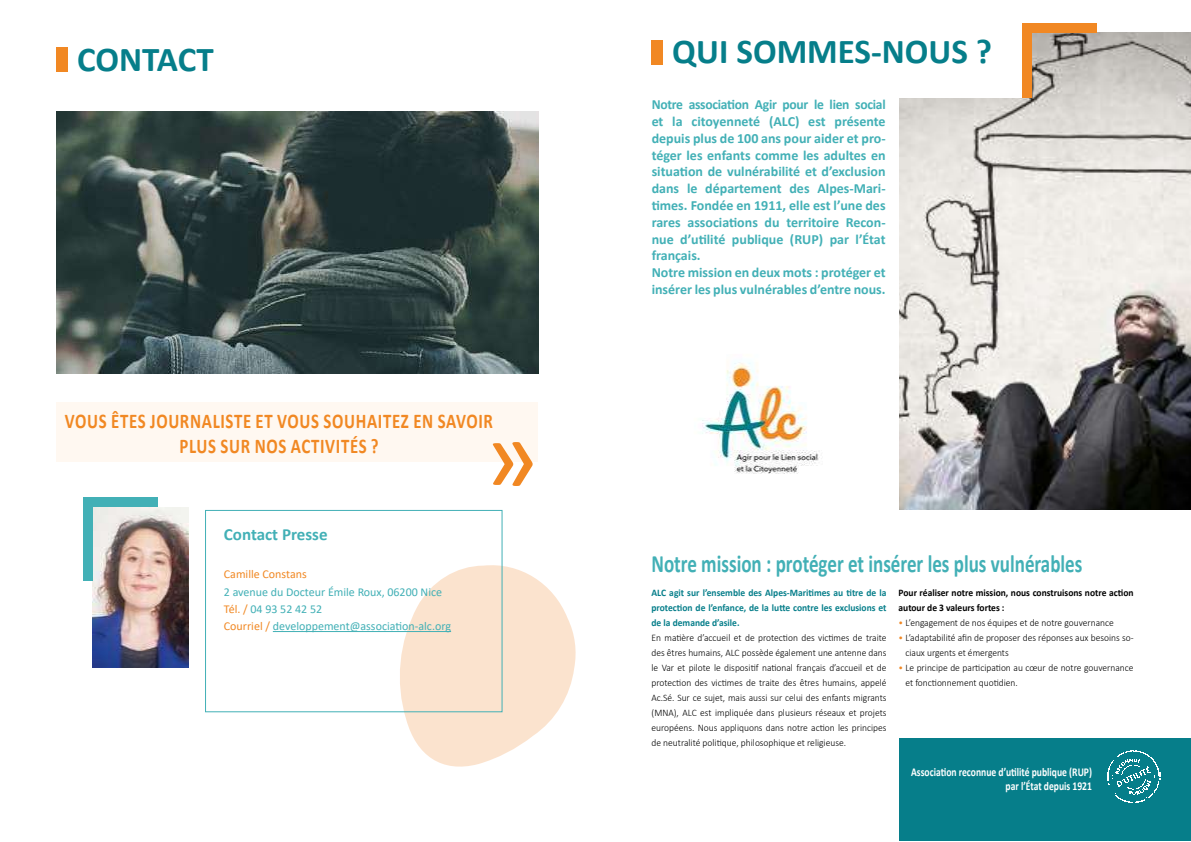
<style>
.page{position:relative;width:1191px;height:842px;background:#fff}
.page>*{position:absolute;margin:0;border:0;box-sizing:border-box;transform-origin:0 0}
.t1{font:107.5px "Calibri";color:#f18823}
.t2{font:700 35px "Calibri";color:#067e8a}
.t3{font:700 25px "Calibri";color:#42b0b6;scale:.76 1}
.t4{font:700 21px/25px "Calibri";letter-spacing:.04em;color:#f18823;text-align:center;scale:.8 1}
.t5{font:700 17px "Calibri";color:#42b0b6}
.t6{font:700 14px/16.8px "Calibri";color:#42b0b6}
.t7{font:12px/17.2px "Calibri";color:#42b0b6}
.t8{font:700 12px/14px "Calibri";color:#fff;text-align:right;scale:.8 1}
.t9{font:12px "Calibri";color:#f18823}
.t10{font:300 10px/15px "Calibri";color:#000;scale:.95 1}
.t11{font:700 10px/15px "Calibri";color:#067e8a;text-align:justify;scale:.95 1}
.t12{font:700 10px/15px "Calibri";color:#000;scale:.95 1}
.s1{color:#f18823}
</style>
<div class="page">
<div style="left:898px;top:738px;width:292px;height:102px;background:#067e8a"></div>
<img style="left:1107px;top:750px;width:53px;height:53px">
<img style="left:899px;top:33px;width:292px;height:477px">
<div style="left:606px;top:8px;width:425px;height:89px;background:#fff"></div>
<div style="left:651px;top:40px;width:12px;height:25px;background:#f18823"></div>
<img style="left:702px;top:362px;width:118px;height:112px">
<div style="left:1022px;top:23px;width:10px;height:74px;background:#f18823"></div>
<div style="left:1022px;top:23px;width:75px;height:10px;background:#f18823"></div>
<svg style="left:395px;top:562px;width:181px;height:205px"></svg>
<div style="left:57px;top:402px;width:481px;height:60px;background:#fff8f1"></div>
<img style="left:93px;top:507px;width:95px;height:161px">
<hr style="left:273px;top:631px;width:178px;height:1px;background:#42b0b6">
<div style="left:84px;top:506px;width:9px;height:74px;background:#42b0b6"></div>
<div style="left:84px;top:497px;width:74px;height:10px;background:#42b0b6"></div>
<div style="left:56px;top:48px;width:12px;height:24px;background:#f18823"></div>
<img style="left:56px;top:111px;width:483px;height:262px">
<div style="left:205px;top:510px;width:297px;height:202px;border:1px solid #42b0b6"></div>
<h2 class="t2" style="left:77px;top:35px;width:138px">CONTACT</h2>
<h3 class="t4" style="left:65px;top:409px;width:536px">VOUS ÊTES JOURNALISTE ET VOUS SOUHAITEZ EN SAVOIR<br>PLUS SUR NOS ACTIVITÉS ?</h3>
<h1 class="t1" style="left:539px;top:547px;width:57px;rotate:-180deg">«</h1>
<h3 class="t5" style="left:224px;top:522px;width:105px">Contact Presse</h3>
<p class="t9" style="left:224px;top:566px;width:84px">Camille Constans</p>
<p class="t7" style="left:224px;top:583px;width:229px">2 avenue du Docteur Émile Roux, 06200 Nice<br><span class="s1">Tél. /</span> 04 93 52 42 52<br><span class="s1">Courriel /</span> developpement@association-alc.org</p>
<h2 class="t2" style="left:672px;top:27px;width:321px">QUI SOMMES-NOUS ?</h2>
<p class="t6" style="left:651px;top:96px;width:235px">Notre association Agir pour le lien social et la citoyenneté (ALC) est présente depuis plus de 100 ans pour aider et pro&shy;téger les enfants comme les adultes en situation de vulnérabilité et d’exclusion dans le département des Alpes-Mari&shy;times. Fondée en 1911, elle est l’une des rares associations du territoire Recon&shy;nue d’utilité publique (RUP) par l’État français.<br>Notre mission en deux mots : protéger et insérer les plus vulnérables d’entre nous.</p>
<h3 class="t3" style="left:651px;top:546px;width:568px">Notre mission : protéger et insérer les plus vulnérables</h3>
<p class="t11" style="left:651px;top:585px;width:249px">ALC agit sur l’ensemble des Alpes-Maritimes au titre de la protection de l’enfance, de la lutte contre les exclusions et de la demande d’asile.</p>
<p class="t10" style="left:651px;top:630px;width:249px;text-align:justify">En matière d’accueil et de protection des victimes de traite des êtres humains, ALC possède également une antenne dans le Var et pilote le dispositif national français d’accueil et de protection des victimes de traite des êtres humains, appelé Ac.Sé. Sur ce sujet, mais aussi sur celui des enfants migrants (MNA), ALC est impliquée dans plusieurs réseaux et projets européens. Nous appliquons dans notre action les principes de neutralité politique, philosophique et religieuse.</p>
<p class="t12" style="left:898px;top:585px;width:249px">Pour réaliser notre mission, nous construisons notre action autour de 3 valeurs fortes :</p>
<p class="t10" style="left:898px;top:615px;width:228px"><span class="s1">•</span> L’engagement de nos équipes et de notre gouvernance</p>
<p class="t10" style="left:905px;top:630px;width:242px;text-indent:-7px"><span class="s1">•</span> L’adaptabilité afin de proposer des réponses aux besoins so&shy;ciaux urgents et émergents</p>
<p class="t10" style="left:905px;top:660px;width:242px;text-indent:-7px"><span class="s1">•</span> Le principe de participation au cœur de notre gouvernance et fonctionnement quotidien.</p>
<p class="t8" style="left:911px;top:764px;width:228px">Association reconnue d’utilité publique (RUP) par l’État depuis 1921</p>
</div>
